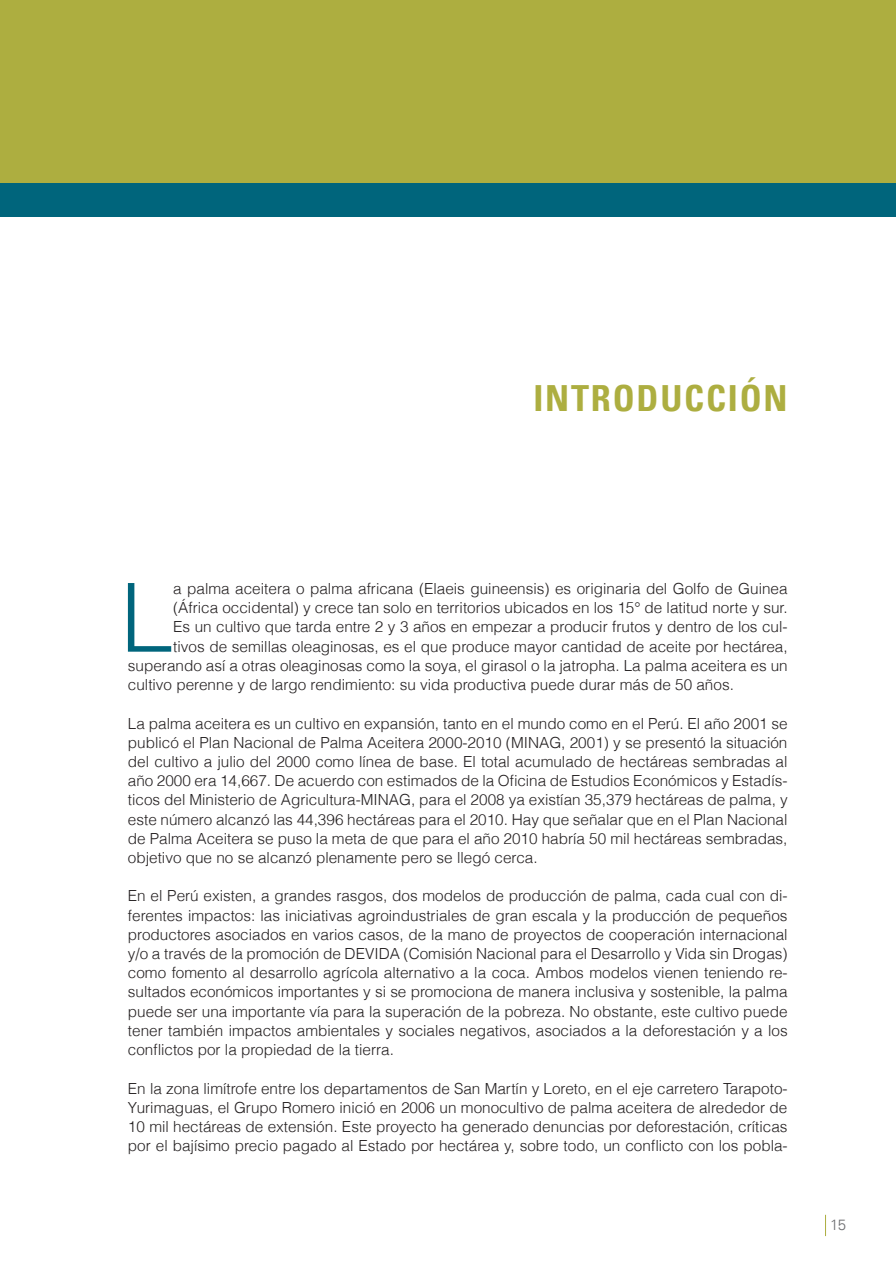
<style>
.page{position:relative;width:896px;height:1264px;background:#fff}
.page>*{position:absolute;margin:0;border:0;box-sizing:border-box;transform-origin:0 0}
.t1{font:300 95.25px "Helvetica";color:#00657c}
.t2{font:700 condensed 36px "Univers LT";letter-spacing:.05em;color:#adae40}
.t3{font:300 15.3px/19.2px "Helvetica";color:#231f20;text-align:justify}
.t4{font:300 15px "Univers LT";color:#6c6d70}
</style>
<div class="page">
<div style="left:0;top:0;width:895px;height:213px;background:#adae40"></div>
<div style="left:0;top:183px;width:895px;height:33px;background:#00657c"></div>
<h2 class="t2" style="left:533px;top:376px;width:255px">INTRODUCCIÓN</h2>
<h1 class="t1" style="left:120px;top:558px;width:54px">L</h1>
<p class="t3" style="left:173px;top:579px;width:615px">a palma aceitera o palma africana (Elaeis guineensis) es originaria del Golfo de Guinea</p>
<p class="t3" style="left:173px;top:598px;width:615px">(África occidental) y crece tan solo en territorios ubicados en los 15° de latitud norte y sur.</p>
<p class="t3" style="left:173px;top:617px;width:615px">Es un cultivo que tarda entre 2 y 3 años en empezar a producir frutos y dentro de los cul-</p>
<p class="t3" style="left:173px;top:636px;width:615px">tivos de semillas oleaginosas, es el que produce mayor cantidad de aceite por hectárea,</p>
<p class="t3" style="left:128px;top:655px;width:661px">superando así a otras oleaginosas como la soya, el girasol o la jatropha. La palma aceitera es un</p>
<p class="t3" style="left:128px;top:675px;width:607px">cultivo perenne y de largo rendimiento: su vida productiva puede durar más de 50 años.</p>
<p class="t3" style="left:128px;top:713px;width:661px">La palma aceitera es un cultivo en expansión, tanto en el mundo como en el Perú. El año 2001 se publicó el Plan Nacional de Palma Aceitera 2000-2010 (MINAG, 2001) y se presentó la situación del cultivo a julio del 2000 como línea de base. El total acumulado de hectáreas sembradas al año 2000 era 14,667. De acuerdo con estimados de la Oficina de Estudios Económicos y Estadís&shy;ticos del Ministerio de Agricultura-MINAG, para el 2008 ya existían 35,379 hectáreas de palma, y este número alcanzó las 44,396 hectáreas para el 2010. Hay que señalar que en el Plan Nacional de Palma Aceitera se puso la meta de que para el año 2010 habría 50 mil hectáreas sembradas, objetivo que no se alcanzó plenamente pero se llegó cerca.</p>
<p class="t3" style="left:128px;top:886px;width:661px">En el Perú existen, a grandes rasgos, dos modelos de producción de palma, cada cual con di&shy;ferentes impactos: las iniciativas agroindustriales de gran escala y la producción de pequeños productores asociados en varios casos, de la mano de proyectos de cooperación internacional y/o a través de la promoción de DEVIDA (Comisión Nacional para el Desarrollo y Vida sin Drogas) como fomento al desarrollo agrícola alternativo a la coca. Ambos modelos vienen teniendo re&shy;sultados económicos importantes y si se promociona de manera inclusiva y sostenible, la palma puede ser una importante vía para la superación de la pobreza. No obstante, este cultivo puede tener también impactos ambientales y sociales negativos, asociados a la deforestación y a los conflictos por la propiedad de la tierra.</p>
<p class="t3" style="left:128px;top:1078px;width:661px">En la zona limítrofe entre los departamentos de San Martín y Loreto, en el eje carretero Tarapoto-Yurimaguas, el Grupo Romero inició en 2006 un monocultivo de palma aceitera de alrededor de 10 mil hectáreas de extensión. Este proyecto ha generado denuncias por deforestación, críticas por el bajísimo precio pagado al Estado por hectárea y, sobre todo, un conflicto con los pobla-</p>
<p class="t4" style="left:829px;top:1215px;width:17px">15</p>
</div>
